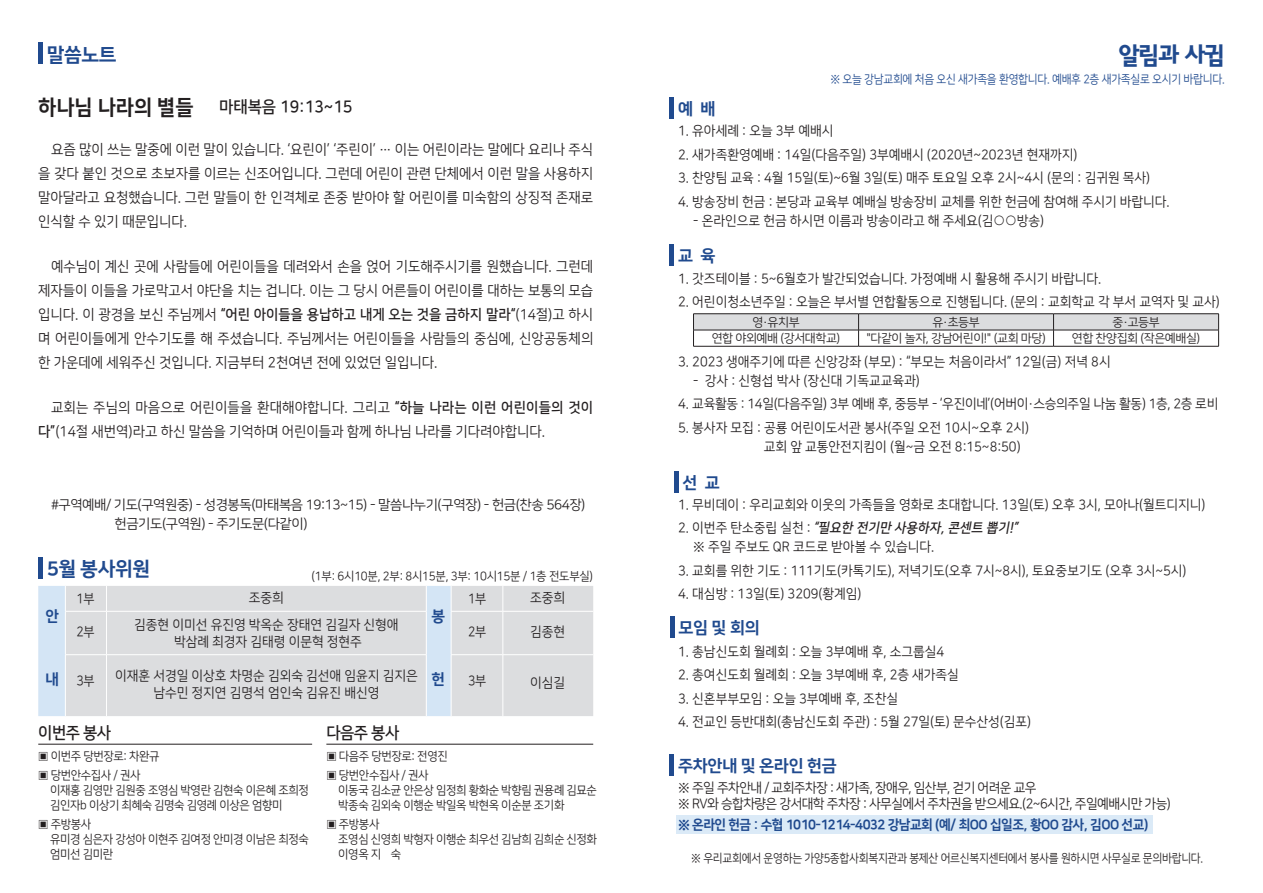
<style>
.page{position:relative;width:1263px;height:893px;background:#fff}
.page>*{position:absolute;margin:0;border:0;box-sizing:border-box;transform-origin:0 0}
.t1{font:24px "Rix BGEB";color:#204a8e;scale:.95 1}
.t2{font:19.5px "Nanum Square EB";letter-spacing:-.02em;color:#204a8e}
.t3{font:16.5px "Nanum Square B";letter-spacing:-.015em;color:#231f20;scale:.95 1}
.t4{font:16.5px "Nanum Square EB";letter-spacing:-.02em;color:#204a8e}
.t5{font:15px "Nanum Square EB";color:#204a8e}
.t6{font:14.25px/24px "Nanum Square R";color:#231f20;scale:.95 1}
.t7{font:14.25px "Nanum Square B";color:#231f20;scale:.95 1}
.t8{font:13.5px/26.5px "Nanum Square R";color:#231f20;text-align:center;scale:.95 1}
.t9{font:13.5px/16.5px "Nanum Square R";letter-spacing:-.04em;color:#231f20;scale:.95 1}
.t10{font:13.5px/19.5px "Nanum Square R";letter-spacing:-.03em;color:#231f20}
.t11{font:13.5px "Nanum Square R";letter-spacing:-.02em;color:#231f20;scale:.95 1}
.t12{font:13.5px "Nanum Square EB";letter-spacing:-.04em;color:#204a8e;scale:.95 1}
.t13{font:italic 13.5px "Nanum Square B";color:#231f20;scale:.95 1}
.t14{font:13.5px "Nanum Square R";color:#231f20;scale:.9 1}
.t15{font:12px/15px "Nanum Square R";letter-spacing:-.03em;color:#231f20;scale:.95 1}
.t16{font:12px "Nanum Square R";letter-spacing:-.03em;color:#231f20}
.t17{font:12px "Nanum Square R";letter-spacing:-.03em;color:#231f20;scale:.9 1}
.t18{font:12px "Nanum Square R";letter-spacing:-.02em;color:#204a8e;scale:.9 1}
.s1{font-family:"Nanum Square EB";font-size:21px}
.s2{font-family:"Nanum Square R"}
.s3{font-family:"Nanum Square B"}
.s4{font-family:"Nanum Square R";font-style:normal}
</style>
<div class="page">
<div style="left:38px;top:43px;width:5px;height:21px;background:#204a8e"></div>
<hr style="left:38px;top:744px;width:274px;height:1px;background:#231f20">
<hr style="left:326px;top:744px;width:267px;height:1px;background:#231f20">
<div style="left:38px;top:557px;width:5px;height:21px;background:#204a8e"></div>
<div style="left:38px;top:586px;width:27px;height:130px;background:#d4e5f5"></div>
<div style="left:66px;top:586px;width:527px;height:130px;background:#dcdddf"></div>
<svg style="left:106px;top:586px;width:1px;height:25px"></svg>
<svg style="left:426px;top:586px;width:1px;height:25px"></svg>
<svg style="left:451px;top:586px;width:1px;height:25px"></svg>
<svg style="left:503px;top:586px;width:1px;height:25px"></svg>
<hr style="left:65px;top:611px;width:41px;height:1px;background:#fff">
<hr style="left:106px;top:611px;width:320px;height:1px;background:#fff">
<hr style="left:106px;top:611px;width:1px;height:43px;background:#fff">
<hr style="left:426px;top:611px;width:1px;height:43px;background:#fff">
<hr style="left:451px;top:611px;width:52px;height:1px;background:#fff">
<hr style="left:451px;top:611px;width:1px;height:43px;background:#fff">
<hr style="left:503px;top:611px;width:90px;height:1px;background:#fff">
<hr style="left:503px;top:611px;width:1px;height:43px;background:#fff">
<hr style="left:65px;top:654px;width:41px;height:1px;background:#fff">
<hr style="left:106px;top:654px;width:320px;height:1px;background:#fff">
<hr style="left:106px;top:655px;width:1px;height:61px;background:#fff">
<hr style="left:426px;top:655px;width:1px;height:61px;background:#fff">
<hr style="left:451px;top:654px;width:52px;height:1px;background:#fff">
<hr style="left:451px;top:655px;width:1px;height:61px;background:#fff">
<hr style="left:503px;top:654px;width:90px;height:1px;background:#fff">
<hr style="left:503px;top:655px;width:1px;height:61px;background:#fff">
<hr style="left:674px;top:471px;width:4px;height:21px;background:#204a8e">
<hr style="left:670px;top:98px;width:4px;height:21px;background:#204a8e">
<hr style="left:670px;top:244px;width:4px;height:22px;background:#204a8e">
<hr style="left:670px;top:617px;width:4px;height:21px;background:#204a8e">
<hr style="left:693px;top:313px;width:165px;height:1px;background:#231f20">
<hr style="left:858px;top:313px;width:195px;height:1px;background:#231f20">
<hr style="left:1053px;top:313px;width:166px;height:1px;background:#231f20">
<svg style="left:693px;top:314px;width:526px;height:32px"></svg>
<hr style="left:693px;top:346px;width:165px;height:1px;background:#231f20">
<hr style="left:858px;top:346px;width:195px;height:1px;background:#231f20">
<hr style="left:1053px;top:346px;width:166px;height:1px;background:#231f20">
<div style="left:676px;top:815px;width:477px;height:18px;background:#dbeaf7"></div>
<hr style="left:670px;top:755px;width:4px;height:21px;background:#204a8e">
<h2 class="t2" style="left:47px;top:44px;width:71px">말씀노트</h2>
<p class="t3" style="left:38px;top:98px;width:332px"><span class="s1">하나님 나라의 별들</span> 마태복음 19:13~15</p>
<p class="t6" style="left:38px;top:138px;width:586px;text-align:justify;text-indent:13px">요즘 많이 쓰는 말중에 이런 말이 있습니다. ‘요린이’ ‘주린이’ … 이는 어린이라는 말에다 요리나 주식 을 갖다 붙인 것으로 초보자를 이르는 신조어입니다. 그런데 어린이 관련 단체에서 이런 말을 사용하지 말아달라고 요청했습니다. 그런 말들이 한 인격체로 존중 받아야 할 어린이를 미숙함의 상징적 존재로 인식할 수 있기 때문입니다.</p>
<p class="t6" style="left:38px;top:255px;width:586px;text-align:right">예수님이 계신 곳에 사람들에 어린이들을 데려와서 손을 얹어 기도해주시기를 원했습니다. 그런데 제자들이 이들을 가로막고서 야단을 치는 겁니다. 이는 그 당시 어른들이 어린이를 대하는 보통의 모습</p>
<p class="t7" style="left:38px;top:307px;width:586px"><span class="s2">입니다. 이 광경을 보신 주님께서</span> “어린 아이들을 용납하고 내게 오는 것을 금하지 말라“<span class="s2">(14절)고 하시</span></p>
<p class="t6" style="left:38px;top:327px;width:586px">며 어린이들에게 안수기도를 해 주셨습니다. 주님께서는 어린이들을 사람들의 중심에, 신앙공동체의 한 가운데에 세워주신 것입니다. 지금부터 2천여년 전에 있었던 일입니다.</p>
<p class="t6" style="left:38px;top:396px;width:586px;text-indent:13px">교회는 주님의 마음으로 어린이들을 환대해야합니다. 그리고 <span class="s3">“하늘 나라는 이런 어린이들의 것이 다”</span>(14절 새번역)라고 하신 말씀을 기억하며 어린이들과 함께 하나님 나라를 기다려야합니다.</p>
<p class="t10" style="left:115px;top:495px;width:472px;text-indent:-63px">#구역예배/ 기도(구역원중) - 성경봉독(마태복음 19:13~15) - 말씀나누기(구역장) - 헌금(찬송 564장) 헌금기도(구역원) - 주기도문(다같이)</p>
<h2 class="t2" style="left:47px;top:558px;width:105px">5월 봉사위원</h2>
<p class="t5" style="left:45px;top:608px;width:15px">안</p>
<p class="t15" style="left:312px;top:569px;width:298px">(1부: 6시10분, 2부: 8시15분, 3부: 10시15분 / 1층 전도부실)</p>
<p class="t8" style="left:134px;top:585px;width:280px">조중희<br>김종현 이미선 유진영 박옥순 장태연 김길자 신형애</p>
<p class="t8" style="left:174px;top:629px;width:199px">박삼례 최경자 김태령 이문혁 정현주</p>
<p class="t8" style="left:115px;top:667px;width:320px;line-height:17.2px">이재훈 서경일 이상호 차명순 김외숙 김선애 임윤지 김지은 남수민 정지연 김명석 엄인숙 김유진 배신영</p>
<p class="t8" style="left:530px;top:585px;width:38px">조중희</p>
<p class="t8" style="left:530px;top:618px;width:38px">김종현</p>
<p class="t8" style="left:530px;top:669px;width:38px">이심길</p>
<p class="t14" style="left:76px;top:592px;width:21px">1부</p>
<p class="t14" style="left:76px;top:625px;width:21px">2부</p>
<p class="t14" style="left:76px;top:674px;width:21px">3부</p>
<p class="t14" style="left:468px;top:592px;width:21px">1부</p>
<p class="t14" style="left:468px;top:625px;width:21px">2부</p>
<p class="t14" style="left:468px;top:674px;width:21px">3부</p>
<p class="t5" style="left:431px;top:608px;width:15px">봉</p>
<p class="t5" style="left:431px;top:671px;width:15px">헌</p>
<p class="t5" style="left:45px;top:671px;width:15px">내</p>
<p class="t3" style="left:38px;top:724px;width:78px">이번주 봉사</p>
<p class="t15" style="left:38px;top:747px;width:129px;line-height:19.2px">▣ 이번주 당번장로: 차완규 ▣ 당번안수집사 / 권사</p>
<p class="t15" style="left:50px;top:783px;width:274px">이재홍 김영만 김원중 조영심 박영란 김현숙 이은혜 조희정 김인자b 이상기 최혜숙 김명숙 김영례 이상은 엄향미</p>
<p class="t15" style="left:50px;top:817px;width:274px;text-indent:-12px">▣ 주방봉사<br>유미경 심은자 강성아 이현주 김여정 안미경 이남은 최정숙 엄미선 김미란</p>
<p class="t3" style="left:326px;top:724px;width:78px">다음주 봉사</p>
<p class="t15" style="left:326px;top:747px;width:129px;line-height:19.2px">▣ 다음주 당번장로: 전영진 ▣ 당번안수집사 / 권사</p>
<p class="t15" style="left:338px;top:783px;width:274px">이동국 김소균 안은상 임정희 황화순 박향림 권용례 김묘순 박종숙 김외숙 이행순 박일옥 박현옥 이순분 조기화</p>
<p class="t15" style="left:338px;top:817px;width:274px;text-indent:-12px">▣ 주방봉사<br>조영심 신영희 박형자 이행순 최우선 김남희 김희순 신정화 이영옥 지 숙</p>
<h1 class="t1" style="left:1119px;top:42px;width:113px">알림과 사귐</h1>
<p class="t18" style="left:830px;top:73px;width:440px">※ 오늘 강남교회에 처음 오신 새가족을 환영합니다. 예배후 2층 새가족실로 오시기 바랍니다.</p>
<p class="t8" style="left:678px;top:118px;width:165px">1. 유아세례 : 오늘 3부 예배시</p>
<p class="t8" style="left:678px;top:142px;width:422px">2. 새가족환영예배 : 14일(다음주일) 3부예배시 (2020년~2023년 현재까지)</p>
<p class="t8" style="left:678px;top:165px;width:498px">3. 찬양팀 교육 : 4월 15일(토)~6월 3일(토) 매주 토요일 오후 2시~4시 (문의 : 김귀원 목사)</p>
<p class="t8" style="left:678px;top:189px;width:519px">4. 방송장비 헌금 : 본당과 교육부 예배실 방송장비 교체를 위한 헌금에 참여해 주시기 바랍니다.</p>
<p class="t8" style="left:693px;top:208px;width:371px">- 온라인으로 헌금 하시면 이름과 방송이라고 해 주세요(김○○방송)</p>
<p class="t4" style="left:678px;top:100px;width:39px">예 배</p>
<p class="t4" style="left:678px;top:247px;width:39px">교 육</p>
<p class="t8" style="left:678px;top:265px;width:447px">1. 갓즈테이블 : 5~6월호가 발간되었습니다. 가정예배 시 활용해 주시기 바랍니다.</p>
<p class="t8" style="left:678px;top:289px;width:572px">2. 어린이청소년주일 : 오늘은 부서별 연합활동으로 진행됩니다. (문의 : 교회학교 각 부서 교역자 및 교사)</p>
<p class="t16" style="left:752px;top:316px;width:49px">영·유치부</p>
<p class="t16" style="left:932px;top:316px;width:49px">유·초등부</p>
<p class="t16" style="left:1112px;top:316px;width:49px">중·고등부</p>
<p class="t16" style="left:712px;top:332px;width:130px">연합 야외예배 (강서대학교)</p>
<p class="t16" style="left:866px;top:332px;width:181px">"다같이 놀자, 강남어린이!" (교회 마당)</p>
<p class="t16" style="left:1072px;top:332px;width:130px">연합 찬양집회 (작은예배실)</p>
<p class="t8" style="left:678px;top:348px;width:457px">3. 2023 생애주기에 따른 신앙강좌 (부모) : “부모는 처음이라서” 12일(금) 저녁 8시</p>
<p class="t8" style="left:693px;top:368px;width:240px">- 강사 : 신형섭 박사 (장신대 기독교교육과)</p>
<p class="t11" style="left:678px;top:397px;width:570px">4. 교육활동 : 14일(다음주일) 3부 예배 후, 중등부 - ‘우진이네’(어버이·스승의주일 나눔 활동) 1층, 2층 로비</p>
<p class="t8" style="left:764px;top:418px;width:281px;line-height:19.2px;text-align:left;text-indent:-86px">5. 봉사자 모집 : 공룡 어린이도서관 봉사(주일 오전 10시~오후 2시) 교회 앞 교통안전지킴이 (월~금 오전 8:15~8:50)</p>
<p class="t4" style="left:682px;top:473px;width:39px">선 교</p>
<p class="t8" style="left:678px;top:491px;width:557px">1. 무비데이 : 우리교회와 이웃의 가족들을 영화로 초대합니다. 13일(토) 오후 3시, 모아나(월트디지니)</p>
<p class="t13" style="left:678px;top:521px;width:362px"><span class="s4">2 . 이 번 주 탄 소 중 립 실 천 :</span> “필요한 전기만 사용하자,콘센트 뽑기!”</p>
<p class="t8" style="left:693px;top:534px;width:255px">※ 주일 주보도 QR 코드로 받아볼 수 있습니다.</p>
<p class="t8" style="left:678px;top:557px;width:536px">3. 교회를 위한 기도 : 111기도(카톡기도), 저녁기도(오후 7시~8시), 토요중보기도 (오후 3시~5시)</p>
<p class="t8" style="left:678px;top:581px;width:194px">4. 대심방 : 13일(토) 3209(황계임)</p>
<p class="t4" style="left:678px;top:619px;width:83px">모임 및 회의</p>
<p class="t8" style="left:678px;top:639px;width:281px">1. 총남신도회 월례회 : 오늘 3부예배 후, 소그룹실4</p>
<p class="t8" style="left:678px;top:662px;width:297px">2. 총여신도회 월례회 : 오늘 3부예배 후, 2층 새가족실</p>
<p class="t8" style="left:678px;top:685px;width:233px">3. 신혼부부모임 : 오늘 3부예배 후, 조찬실</p>
<p class="t8" style="left:678px;top:709px;width:373px">4. 전교인 등반대회(총남신도회 주관) : 5월 27일(토) 문수산성(김포)</p>
<p class="t4" style="left:678px;top:757px;width:160px">주차안내 및 온라인 헌금</p>
<p class="t9" style="left:678px;top:779px;width:520px">※ 주일 주차안내 / 교회주차장 : 새가족, 장애우, 임산부, 걷기 어려운 교우<br>※ RV와 승합차량은 강서대학 주차장 : 사무실에서 주차권을 받으세요.(2~6시간, 주일예배시만 가능)</p>
<p class="t12" style="left:678px;top:817px;width:496px">※ 온라인 헌금 : 수협 1010-1214-4032 강남교회 (예/ 최OO 십일조, 황OO 감사, 김OO 선교)</p>
<p class="t17" style="left:691px;top:852px;width:570px">※ 우리교회에서 운영하는 가양5종합사회복지관과 봉제산 어르신복지센터에서 봉사를 원하시면 사무실로 문의바랍니다.</p>
</div>
